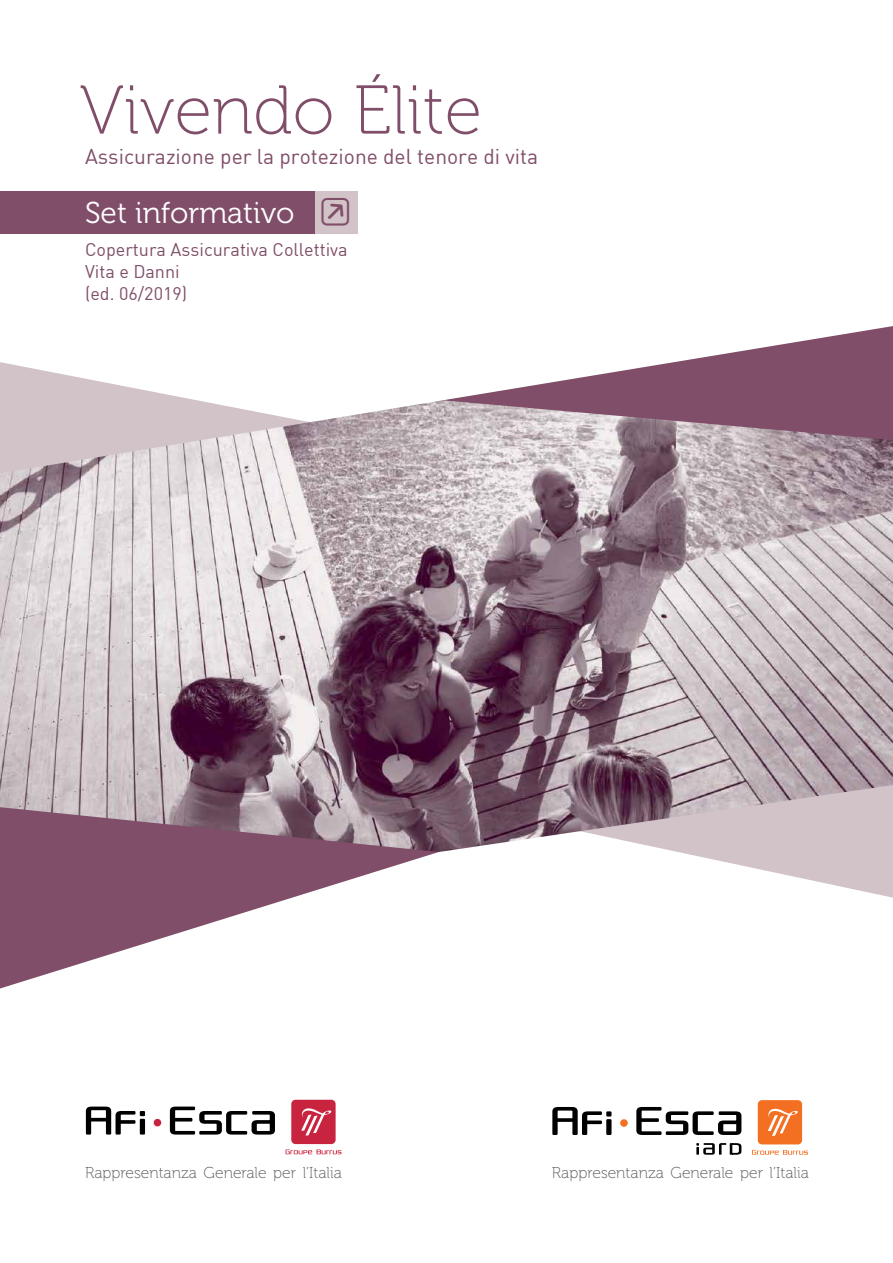
<style>
.page{position:relative;width:893px;height:1263px;background:#fff}
.page>*{position:absolute;margin:0;border:0;box-sizing:border-box;transform-origin:0 0}
.t1{font:69px "Museo 100";color:#804e69}
.t2{font:30px "Museo 300";color:#fff}
.t3{font:21px "DIN Bek";color:#804e69}
.t4{font:18px/22px "DIN";color:#804e69}
.t5{font:15.75px "Museo 100";color:#58595b}
.s1{font-family:"Button Bonus Rounded Positive";font-size:34.5px;color:#804e69}
.s2{font-style:inherit}
</style>
<div class="page">
<div style="left:0;top:191px;width:315px;height:43px;background:#804e69"></div>
<div style="left:315px;top:191px;width:42px;height:43px;background:#d2c3c9"></div>
<svg style="left:454px;top:326px;width:439px;height:74px;fill:#804e69"></svg>
<svg style="left:0;top:362px;width:454px;height:38px"></svg>
<svg style="left:0;top:852px;width:439px;height:136px"></svg>
<svg style="left:679px;top:852px;width:214px;height:46px"></svg>
<img style="left:0;top:400px;width:893px;height:452px">
<div style="left:154px;top:1119px;width:7px;height:7px;background:#c9243f;border-radius:50%"></div>
<svg style="left:286px;top:1149px;width:55px;height:5px"></svg>
<div style="left:291px;top:1100px;width:45px;height:44px;background:#c9243f;border-radius:4px"></div>
<svg style="left:301px;top:1108px;width:30px;height:27px"></svg>
<svg style="left:86px;top:1106px;width:59px;height:28px"></svg>
<svg style="left:170px;top:1106px;width:105px;height:28px"></svg>
<div style="left:620px;top:1119px;width:8px;height:8px;background:#f36f21;border-radius:50%"></div>
<svg style="left:752px;top:1150px;width:56px;height:5px"></svg>
<div style="left:758px;top:1100px;width:44px;height:44px;background:#f36f21;border-radius:4px"></div>
<svg style="left:768px;top:1109px;width:30px;height:27px"></svg>
<svg style="left:552px;top:1107px;width:59px;height:28px"></svg>
<svg style="left:636px;top:1107px;width:105px;height:28px"></svg>
<svg style="left:696px;top:1143px;width:45px;height:12px"></svg>
<h1 class="t1" style="left:80px;top:73px;width:404px">Vivendo Élite</h1>
<h3 class="t3" style="left:85px;top:144px;width:455px">Assicurazione per la protezione del tenore di vita</h3>
<h2 class="t2" style="left:85px;top:196px;width:269px">Set informativo <span class="s1">W</span></h2>
<p class="t4" style="left:85px;top:238px;width:264px">Copertura Assicurativa Collettiva<br>Vita e Danni<br>(ed. 06/201<span class="s2">9</span>)</p>
<p class="t5" style="left:85px;top:1164px;width:258px">Rappresentanza Generale per l’Italia</p>
<p class="t5" style="left:552px;top:1164px;width:258px">Rappresentanza Generale per l’Italia</p>
</div>
